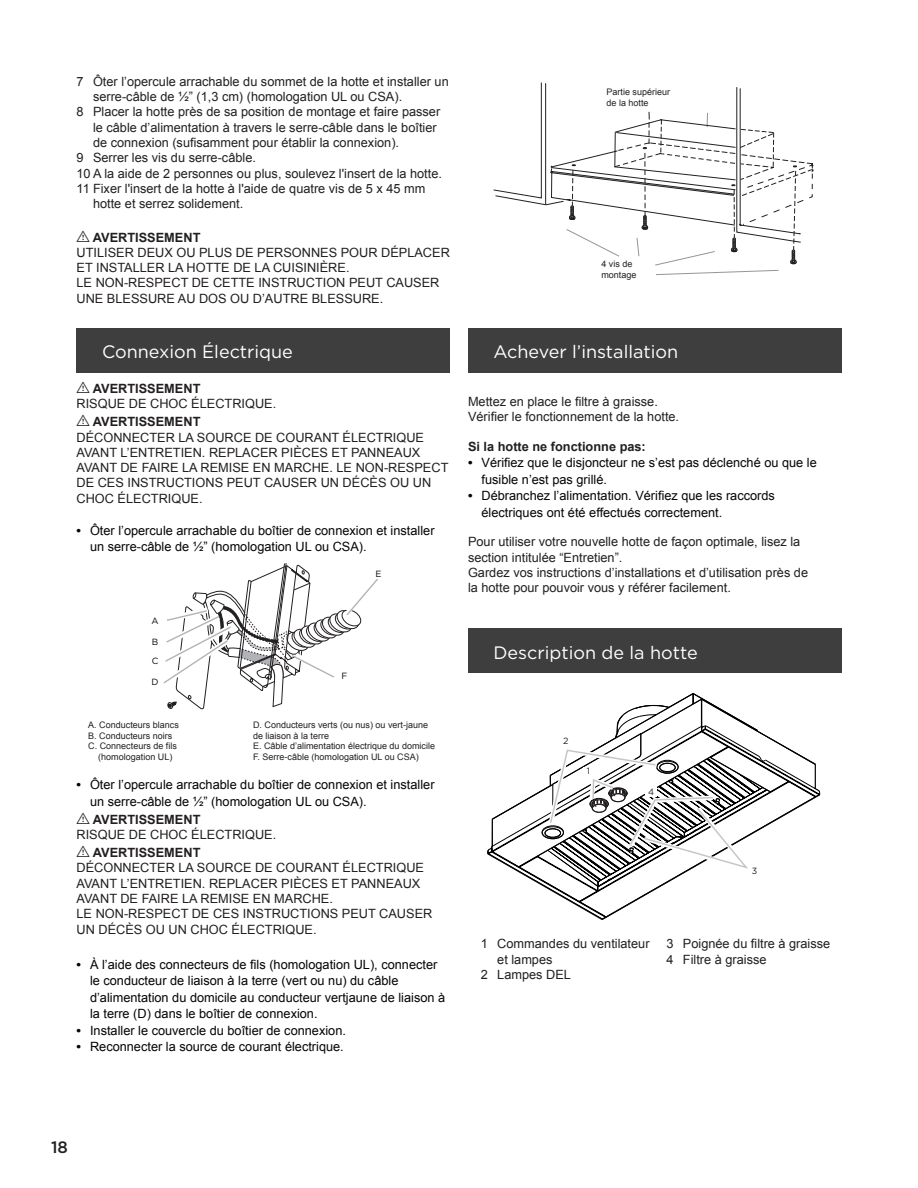
<style>
.page{position:relative;width:918px;height:1188px;background:#fff}
.page>*{position:absolute;margin:0;border:0;box-sizing:border-box;transform-origin:0 0}
.Títulos_subtítulos_c{font:18px "Gotham";color:#fff}
.t1{font:500 16.5px "Gotham";color:#231f20}
.BODY{font:12.75px/15.3px "Arial";color:#231f20}
.t2{font:12.75px/16.5px "Arial";color:#050504}
.BOLD{font:700 12.75px "Arial";color:#231f20}
.Foot_note{font:9px/10.8px "Arial";color:#231f20}
.t3{font:9px "Gotham";color:#050504}
.BODY-2{font:9px "Gotham";color:#231f20}
.s1{font-family:"tables";font-weight:400;font-size:15px}
.s2{font-weight:700}
</style>
<div class="page">
<svg style="left:493px;top:82px;width:320px;height:193px"></svg>
<div style="left:77px;top:328px;width:373px;height:44px;background:#3e3e3f"></div>
<svg style="left:163px;top:563px;width:215px;height:147px"></svg>
<div style="left:468px;top:328px;width:373px;height:44px;background:#3e3e3f"></div>
<div style="left:468px;top:629px;width:373px;height:44px;background:#3e3e3f"></div>
<svg style="left:488px;top:693px;width:332px;height:227px"></svg>
<svg style="left:519px;top:705px;width:249px;height:197px"></svg>
<div style="left:583px;top:767px;width:11px;height:9px;background:#fff"></div>
<div style="left:645px;top:788px;width:12px;height:9px;background:#fff"></div>
<div style="left:749px;top:866px;width:11px;height:10px;background:#fff"></div>
<div style="left:560px;top:737px;width:12px;height:9px;background:#fff"></div>
<p class="BODY" style="left:93px;top:74px;width:357px;text-indent:-16px">7 Ôter l’opercule arrachable du sommet de la hotte et installer un serre-câble de ½” (1,3 cm) (homologation UL ou CSA).</p>
<p class="BODY" style="left:93px;top:104px;width:349px;text-indent:-16px">8 Placer la hotte près de sa position de montage et faire passer le câble d’alimentation à travers le serre-câble dans le boîtier de connexion (sufisamment pour établir la connexion).</p>
<p class="BODY" style="left:77px;top:150px;width:181px">9 Serrer les vis du serre-câble.</p>
<p class="BODY" style="left:77px;top:166px;width:367px">10 A la aide de 2 personnes ou plus, soulevez l'insert de la hotte.</p>
<p class="BODY" style="left:93px;top:181px;width:334px;text-indent:-16px">11 Fixer l'insert de la hotte à l'aide de quatre vis de 5 x 45 mm hotte et serrez solidement.</p>
<p class="BOLD" style="left:77px;top:229px;width:125px"><span class="s1">I</span> AVERTISSEMENT</p>
<p class="BODY" style="left:77px;top:245px;width:375px">UTILISER DEUX OU PLUS DE PERSONNES POUR DÉPLACER<br>ET INSTALLER LA HOTTE DE LA CUISINIÈRE.</p>
<p class="BODY" style="left:77px;top:275px;width:364px">LE NON-RESPECT DE CETTE INSTRUCTION PEUT CAUSER</p>
<p class="BODY" style="left:77px;top:291px;width:308px">UNE BLESSURE AU DOS OU D’AUTRE BLESSURE.</p>
<p class="Títulos_subtítulos_c" style="left:102px;top:340px;width:192px">Connexion Électrique</p>
<p class="BOLD" style="left:77px;top:380px;width:125px"><span class="s1">I</span> AVERTISSEMENT</p>
<p class="BODY" style="left:77px;top:396px;width:201px">RISQUE DE CHOC ÉLECTRIQUE.</p>
<p class="BOLD" style="left:77px;top:413px;width:125px"><span class="s1">I</span> AVERTISSEMENT</p>
<p class="BODY" style="left:77px;top:430px;width:373px">DÉCONNECTER LA SOURCE DE COURANT ÉLECTRIQUE AVANT L’ENTRETIEN. REPLACER PIÈCES ET PANNEAUX AVANT DE FAIRE LA REMISE EN MARCHE. LE NON-RESPECT DE CES INSTRUCTIONS PEUT CAUSER UN DÉCÈS OU UN CHOC ÉLECTRIQUE.</p>
<p class="t2" style="left:90px;top:522px;width:346px;text-indent:-14px"><span class="s2">•</span> Ôter l’opercule arrachable du boîtier de connexion et installer un serre-câble de ½” (homologation UL ou CSA).</p>
<p class="t3" style="left:152px;top:615px;width:9px">A</p>
<p class="t3" style="left:152px;top:636px;width:8px">B</p>
<p class="t3" style="left:376px;top:568px;width:8px">E</p>
<p class="t3" style="left:152px;top:655px;width:8px">C</p>
<p class="t3" style="left:152px;top:676px;width:9px">D</p>
<p class="Foot_note" style="left:88px;top:719px;width:92px">A. Conducteurs blancs</p>
<p class="Foot_note" style="left:88px;top:730px;width:86px">B. Conducteurs noirs</p>
<p class="Foot_note" style="left:88px;top:741px;width:90px">C. Connecteurs de fils</p>
<p class="Foot_note" style="left:98px;top:752px;width:76px">(homologation UL)</p>
<p class="t3" style="left:342px;top:670px;width:7px">F</p>
<p class="Foot_note" style="left:253px;top:719px;width:177px">D. Conducteurs verts (ou nus) ou vert-jaune de liaison à la terre</p>
<p class="Foot_note" style="left:253px;top:741px;width:184px">E. Câble d’alimentation électrique du domicile</p>
<p class="Foot_note" style="left:253px;top:752px;width:167px">F. Serre-câble (homologation UL ou CSA)</p>
<p class="t2" style="left:90px;top:777px;width:346px;text-indent:-14px"><span class="s2">•</span> Ôter l’opercule arrachable du boîtier de connexion et installer un serre-câble de ½” (homologation UL ou CSA).</p>
<p class="BOLD" style="left:77px;top:811px;width:125px"><span class="s1">I</span> AVERTISSEMENT</p>
<p class="BODY" style="left:77px;top:827px;width:201px">RISQUE DE CHOC ÉLECTRIQUE.</p>
<p class="BOLD" style="left:77px;top:844px;width:125px"><span class="s1">I</span> AVERTISSEMENT</p>
<p class="BODY" style="left:77px;top:860px;width:349px">DÉCONNECTER LA SOURCE DE COURANT ÉLECTRIQUE<br>AVANT L’ENTRETIEN. REPLACER PIÈCES ET PANNEAUX<br>AVANT DE FAIRE LA REMISE EN MARCHE.</p>
<p class="BODY" style="left:77px;top:906px;width:357px">LE NON-RESPECT DE CES INSTRUCTIONS PEUT CAUSER<br>UN DÉCÈS OU UN CHOC ÉLECTRIQUE.</p>
<p class="t2" style="left:90px;top:956px;width:357px;text-indent:-14px"><span class="s2">•</span> À l’aide des connecteurs de fils (homologation UL), connecter le conducteur de liaison à la terre (vert ou nu) du câble d’alimentation du domicile au conducteur vertjaune de liaison à la terre (D) dans le boîtier de connexion.</p>
<p class="t2" style="left:77px;top:1022px;width:271px"><span class="s2">•</span> Installer le couvercle du boîtier de connexion.</p>
<p class="t2" style="left:77px;top:1039px;width:269px"><span class="s2">•</span> Reconnecter la source de courant électrique.</p>
<p class="Foot_note" style="left:607px;top:86px;width:65px">Partie supérieur</p>
<p class="Foot_note" style="left:607px;top:97px;width:44px">de la hotte</p>
<p class="Foot_note" style="left:601px;top:259px;width:33px">4 vis de</p>
<p class="Foot_note" style="left:601px;top:270px;width:37px">montage</p>
<p class="Títulos_subtítulos_c" style="left:494px;top:340px;width:186px">Achever l’installation</p>
<p class="BODY" style="left:468px;top:394px;width:191px">Mettez en place le filtre à graisse.</p>
<p class="BODY" style="left:468px;top:409px;width:213px">Vérifier le fonctionnement de la hotte.</p>
<p class="BOLD" style="left:468px;top:438px;width:179px">Si la hotte ne fonctionne pas:</p>
<p class="t2" style="left:482px;top:454px;width:337px;text-indent:-14px"><span class="s2">•</span> Vérifiez que le disjoncteur ne s’est pas déclenché ou que le fusible n’est pas grillé.</p>
<p class="t2" style="left:482px;top:487px;width:295px;text-indent:-14px"><span class="s2">•</span> Débranchez l’alimentation. Vérifiez que les raccords électriques ont été effectués correctement.</p>
<p class="BODY" style="left:468px;top:534px;width:334px">Pour utiliser votre nouvelle hotte de façon optimale, lisez la</p>
<p class="BODY" style="left:468px;top:550px;width:156px">section intitulée “Entretien”.</p>
<p class="BODY" style="left:468px;top:565px;width:342px">Gardez vos instructions d’installations et d’utilisation près de</p>
<p class="BODY" style="left:468px;top:580px;width:264px">la hotte pour pouvoir vous y référer facilement.</p>
<p class="Títulos_subtítulos_c" style="left:494px;top:641px;width:206px">Description de la hotte</p>
<p class="BODY-2" style="left:563px;top:735px;width:7px">2</p>
<p class="BODY-2" style="left:587px;top:765px;width:5px">1</p>
<p class="BODY-2" style="left:648px;top:786px;width:8px">4</p>
<p class="BODY-2" style="left:752px;top:865px;width:7px">3</p>
<p class="BODY" style="left:497px;top:936px;width:154px;text-indent:-16px">1 Commandes du ventilateur et lampes</p>
<p class="BODY" style="left:481px;top:967px;width:92px">2 Lampes DEL</p>
<p class="BODY" style="left:666px;top:936px;width:165px">3 Poignée du filtre à graisse</p>
<p class="BODY" style="left:666px;top:952px;width:102px">4 Filtre à graisse</p>
<p class="t1" style="left:51px;top:1136px;width:18px">18</p>
</div>
